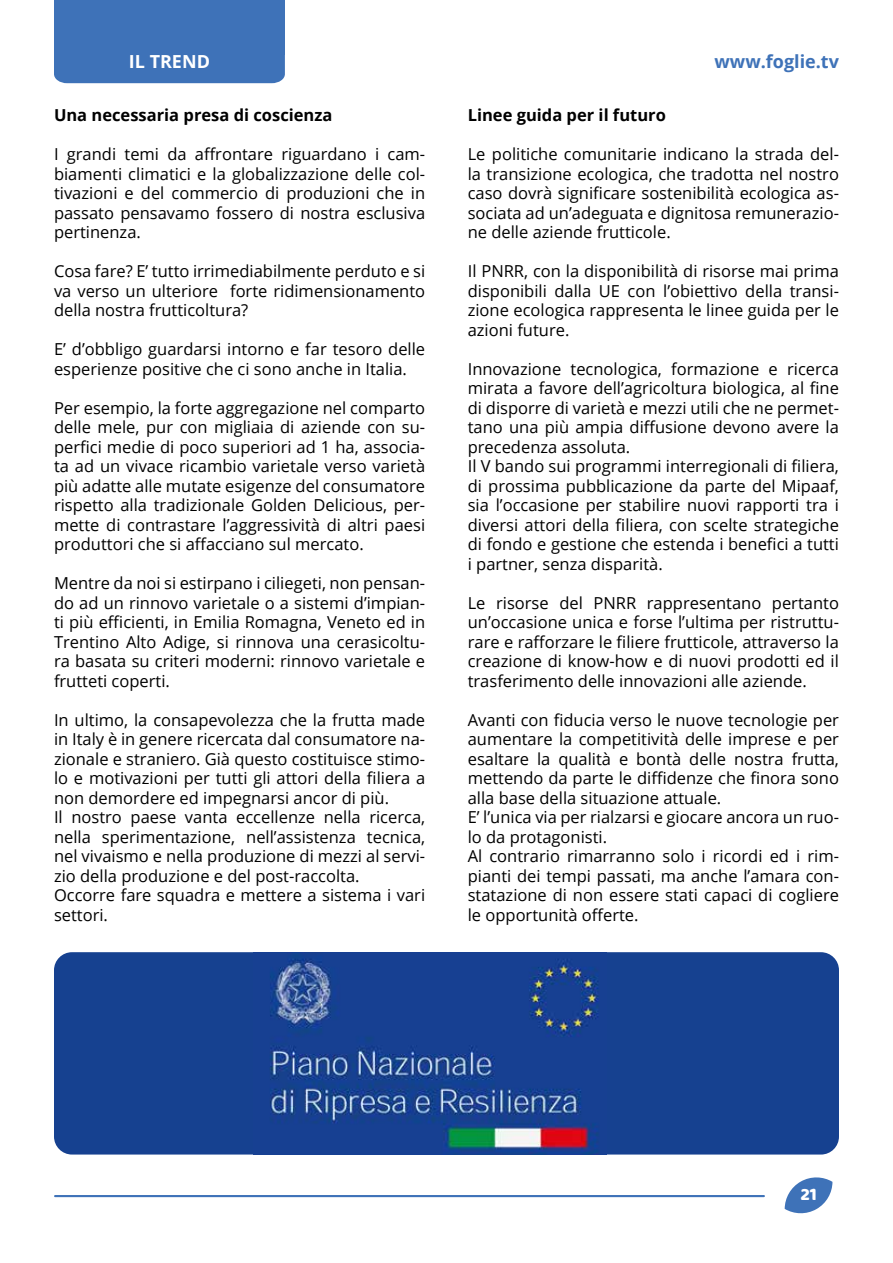
<style>
.page{position:relative;width:893px;height:1263px;background:#fff}
.page>*{position:absolute;margin:0;border:0;box-sizing:border-box;transform-origin:0 0}
.t1{font:700 18px "Open Sans";color:#3e72b8}
.t2{font:700 18px "Open Sans";color:#fff}
.t3{font:800 18px "Baloo 2";color:#fff}
.t4{font:16.5px/19.5px "Open Sans";color:#000;text-align:justify}
.t5{font:700 16.5px "Open Sans";color:#000}
</style>
<div class="page">
<svg style="left:785px;top:1177px;width:47px;height:37px"></svg>
<hr style="left:55px;top:1195px;width:709px;height:2px;background:#3e72b8">
<div style="left:54px;top:54px;width:231px;height:29px;background:#3e72b8"></div>
<div style="left:54px;top:0;width:231px;height:54px;background:#3e72b8"></div>
<div style="left:54px;top:952px;width:785px;height:202px;background:#164190;border-radius:18px"></div>
<img style="left:270px;top:959px;width:329px;height:195px">
<p class="t2" style="left:129px;top:49px;width:83px">IL TREND</p>
<p class="t5" style="left:54px;top:104px;width:280px">Una necessaria presa di coscienza</p>
<p class="t4" style="left:54px;top:144px;width:373px">I grandi temi da affrontare riguardano i cam&shy;biamenti climatici e la globalizzazione delle col&shy;tivazioni e del commercio di produzioni che in passato pensavamo fossero di nostra esclusiva pertinenza.</p>
<p class="t4" style="left:54px;top:261px;width:373px">Cosa fare? E’ tutto irrimediabilmente perduto e si va verso un ulteriore forte ridimensionamento della nostra frutticoltura?</p>
<p class="t4" style="left:54px;top:339px;width:373px">E’ d’obbligo guardarsi intorno e far tesoro delle esperienze positive che ci sono anche in Italia.</p>
<p class="t4" style="left:54px;top:398px;width:373px">Per esempio, la forte aggregazione nel comparto delle mele, pur con migliaia di aziende con su&shy;perfici medie di poco superiori ad 1 ha, associa&shy;ta ad un vivace ricambio varietale verso varietà più adatte alle mutate esigenze del consumatore rispetto alla tradizionale Golden Delicious, per&shy;mette di contrastare l’aggressività di altri paesi produttori che si affacciano sul mercato.</p>
<p class="t4" style="left:54px;top:573px;width:373px">Mentre da noi si estirpano i ciliegeti, non pensan&shy;do ad un rinnovo varietale o a sistemi d’impian&shy;ti più efficienti, in Emilia Romagna, Veneto ed in Trentino Alto Adige, si rinnova una cerasicoltu&shy;ra basata su criteri moderni: rinnovo varietale e frutteti coperti.</p>
<p class="t4" style="left:54px;top:710px;width:373px;text-align:left">In ultimo, la consapevolezza che la frutta made in Italy è in genere ricercata dal consumatore na&shy;zionale e straniero. Già questo costituisce stimo&shy;lo e motivazioni per tutti gli attori della filiera a non demordere ed impegnarsi ancor di più.<br>Il nostro paese vanta eccellenze nella ricerca, nella sperimentazione, nell’assistenza tecnica, nel vivaismo e nella produzione di mezzi al servi&shy;zio della produzione e del post-raccolta.<br>Occorre fare squadra e mettere a sistema i vari settori.</p>
<p class="t1" style="left:714px;top:49px;width:126px">www.foglie.tv</p>
<p class="t5" style="left:468px;top:103px;width:200px">Linee guida per il futuro</p>
<p class="t4" style="left:468px;top:144px;width:373px">Le politiche comunitarie indicano la strada del&shy;la transizione ecologica, che tradotta nel nostro caso dovrà significare sostenibilità ecologica as&shy;sociata ad un’adeguata e dignitosa remunerazio&shy;ne delle aziende frutticole.</p>
<p class="t4" style="left:468px;top:261px;width:373px">Il PNRR, con la disponibilità di risorse mai prima disponibili dalla UE con l’obiettivo della transi&shy;zione ecologica rappresenta le linee guida per le azioni future.</p>
<p class="t4" style="left:468px;top:358px;width:373px;text-align:left">Innovazione tecnologica, formazione e ricerca mirata a favore dell’agricoltura biologica, al fine di disporre di varietà e mezzi utili che ne permet&shy;tano una più ampia diffusione devono avere la precedenza assoluta.<br>Il V bando sui programmi interregionali di filiera, di prossima pubblicazione da parte del Mipaaf, sia l’occasione per stabilire nuovi rapporti tra i diversi attori della filiera, con scelte strategiche di fondo e gestione che estenda i benefici a tutti i partner, senza disparità.</p>
<p class="t4" style="left:468px;top:592px;width:373px">Le risorse del PNRR rappresentano pertanto un’occasione unica e forse l’ultima per ristruttu&shy;rare e rafforzare le filiere frutticole, attraverso la creazione di know-how e di nuovi prodotti ed il trasferimento delle innovazioni alle aziende.</p>
<p class="t4" style="left:468px;top:709px;width:373px;text-align:left">Avanti con fiducia verso le nuove tecnologie per aumentare la competitività delle imprese e per esaltare la qualità e bontà delle nostra frutta, mettendo da parte le diffidenze che finora sono alla base della situazione attuale.<br>E’ l’unica via per rialzarsi e giocare ancora un ruo&shy;lo da protagonisti.<br>Al contrario rimarranno solo i ricordi ed i rim&shy;pianti dei tempi passati, ma anche l’amara con&shy;statazione di non essere stati capaci di cogliere le opportunità offerte.</p>
<p class="t3" style="left:800px;top:1183px;width:18px">21</p>
</div>
